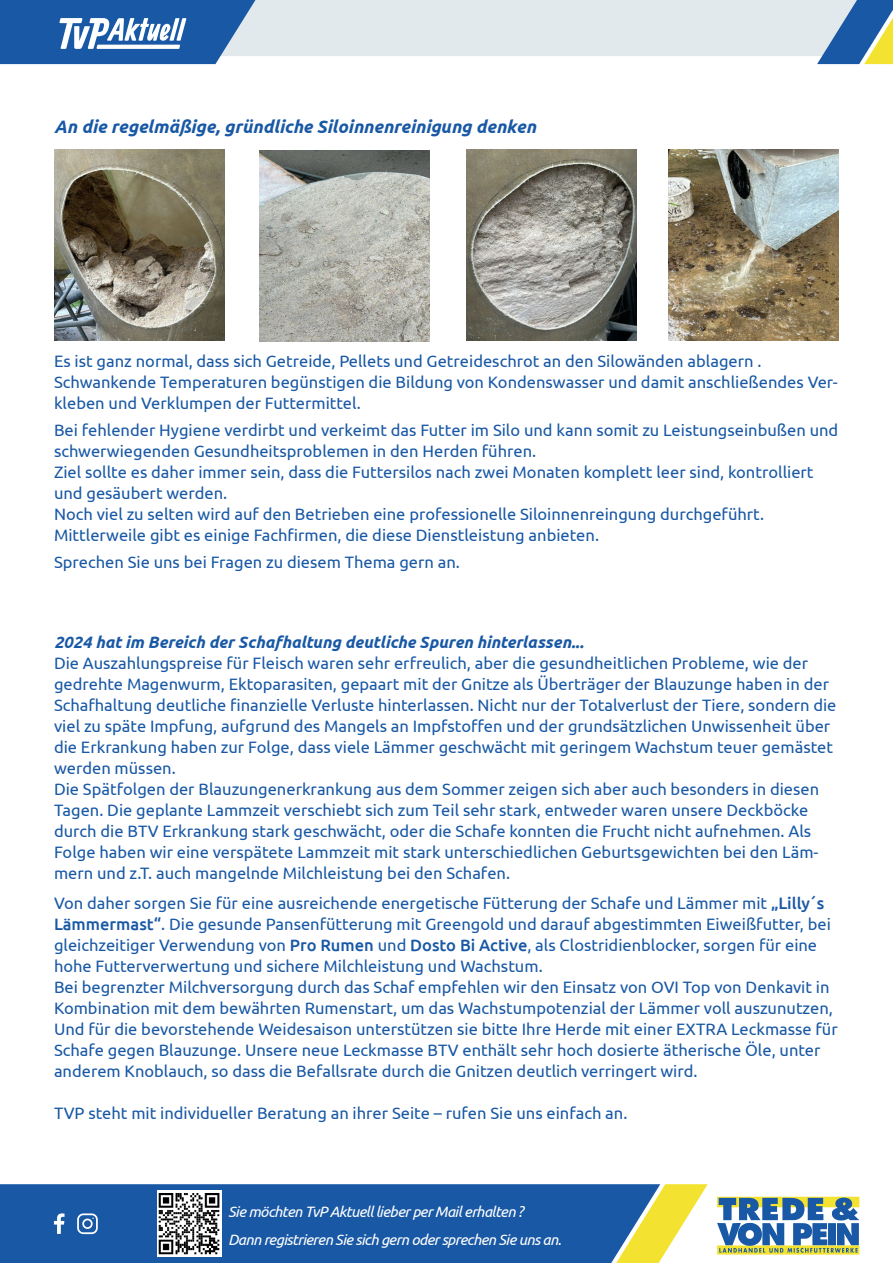
<style>
.page{position:relative;width:893px;height:1263px;background:#fff}
.page>*{position:absolute;margin:0;border:0;box-sizing:border-box;transform-origin:0 0}
.t1{font:italic 700 18px "Ubuntu";color:#1858a5}
.t2{font:16.5px/21px "Ubuntu";color:#1858a5}
.t3{font:italic 700 16.5px "Ubuntu";color:#1858a5}
.t4{font:italic 15px "Ubuntu";letter-spacing:-.04em;color:#fff}
.s1{font-weight:500}
</style>
<div class="page">
<div style="left:271px;top:0;width:546px;height:56px;background:#e2e9ed"></div>
<svg style="left:817px;top:0;width:76px;height:64px;background:#7799ac"></svg>
<svg style="left:717px;top:1197px;width:142px;height:57px"></svg>
<div style="left:0;top:1184px;width:609px;height:79px;background:#1858a5"></div>
<svg style="left:609px;top:1184px;width:99px;height:79px"></svg>
<svg style="left:0;top:0;width:271px;height:64px;background:#4e7fb9"></svg>
<svg style="left:54px;top:1213px;width:11px;height:21px"></svg>
<svg style="left:77px;top:1213px;width:21px;height:21px"></svg>
<img style="left:157px;top:1191px;width:65px;height:65px">
<img style="left:54px;top:150px;width:170px;height:190px">
<img style="left:259px;top:151px;width:170px;height:190px">
<img style="left:669px;top:150px;width:170px;height:190px">
<img style="left:466px;top:150px;width:170px;height:190px">
<p class="t1" style="left:54px;top:116px;width:483px">An die regelmäßige, gründliche Siloinnenreinigung denken</p>
<p class="t2" style="left:54px;top:350px;width:709px">Es ist ganz normal, dass sich Getreide, Pellets und Getreideschrot an den Silowänden ablagern .</p>
<p class="t2" style="left:54px;top:371px;width:785px">Schwankende Temperaturen begünstigen die Bildung von Kondenswasser und damit anschließendes Ver&shy;kleben und Verklumpen der Futtermittel.</p>
<p class="t2" style="left:54px;top:419px;width:786px">Bei fehlender Hygiene verdirbt und verkeimt das Futter im Silo und kann somit zu Leistungseinbußen und schwerwiegenden Gesundheitsproblemen in den Herden führen.</p>
<p class="t2" style="left:54px;top:461px;width:761px">Ziel sollte es daher immer sein, dass die Futtersilos nach zwei Monaten komplett leer sind, kontrolliert und gesäubert werden.</p>
<p class="t2" style="left:54px;top:503px;width:712px">Noch viel zu selten wird auf den Betrieben eine professionelle Siloinnenreingung durchgeführt.</p>
<p class="t2" style="left:54px;top:524px;width:547px">Mittlerweile gibt es einige Fachfirmen, die diese Dienstleistung anbieten.</p>
<p class="t2" style="left:54px;top:551px;width:407px">Sprechen Sie uns bei Fragen zu diesem Thema gern an.</p>
<p class="t3" style="left:54px;top:632px;width:531px">2024 hat im Bereich der Schafhaltung deutliche Spuren hinterlassen...</p>
<p class="t2" style="left:54px;top:652px;width:784px">Die Auszahlungspreise für Fleisch waren sehr erfreulich, aber die gesundheitlichen Probleme, wie der gedrehte Magenwurm, Ektoparasiten, gepaart mit der Gnitze als Überträger der Blauzunge haben in der Schafhaltung deutliche finanzielle Verluste hinterlassen. Nicht nur der Totalverlust der Tiere, sondern die viel zu späte Impfung, aufgrund des Mangels an Impfstoffen und der grundsätzlichen Unwissenheit über die Erkrankung haben zur Folge, dass viele Lämmer geschwächt mit geringem Wachstum teuer gemästet werden müssen.</p>
<p class="t2" style="left:54px;top:778px;width:767px">Die Spätfolgen der Blauzungenerkrankung aus dem Sommer zeigen sich aber auch besonders in diesen Tagen. Die geplante Lammzeit verschiebt sich zum Teil sehr stark, entweder waren unsere Deckböcke durch die BTV Erkrankung stark geschwächt, oder die Schafe konnten die Frucht nicht aufnehmen. Als Folge haben wir eine verspätete Lammzeit mit stark unterschiedlichen Geburtsgewichten bei den Läm&shy;mern und z.T. auch mangelnde Milchleistung bei den Schafen.</p>
<p class="t2" style="left:54px;top:892px;width:778px">Von daher sorgen Sie für eine ausreichende energetische Fütterung der Schafe und Lämmer mit <span class="s1">„Lilly´s Lämmermast“</span>. Die gesunde Pansenfütterung mit Greengold und darauf abgestimmten Eiweißfutter, bei gleichzeitiger Verwendung von <span class="s1">Pro Rumen</span> und <span class="s1">Dosto Bi Active</span>, als Clostridienblocker, sorgen für eine hohe Futterverwertung und sichere Milchleistung und Wachstum.</p>
<p class="t2" style="left:54px;top:976px;width:780px">Bei begrenzter Milchversorgung durch das Schaf empfehlen wir den Einsatz von OVI Top von Denkavit in<br>Kombination mit dem bewährten Rumenstart, um das Wachstumpotenzial der Lämmer voll auszunutzen,</p>
<p class="t2" style="left:54px;top:1018px;width:785px">Und für die bevorstehende Weidesaison unterstützen sie bitte Ihre Herde mit einer EXTRA Leckmasse für<br>Schafe gegen Blauzunge. Unsere neue Leckmasse BTV enthält sehr hoch dosierte ätherische Öle, unter anderem Knoblauch, so dass die Befallsrate durch die Gnitzen deutlich verringert wird.</p>
<p class="t2" style="left:54px;top:1102px;width:575px">TVP steht mit individueller Beratung an ihrer Seite – rufen Sie uns einfach an.</p>
<p class="t4" style="left:228px;top:1203px;width:297px">Sie möchten TvP Aktuell lieber per Mail erhalten ?</p>
<p class="t4" style="left:228px;top:1231px;width:335px">Dann registrieren Sie sich gern oder sprechen Sie uns an.</p>
</div>
